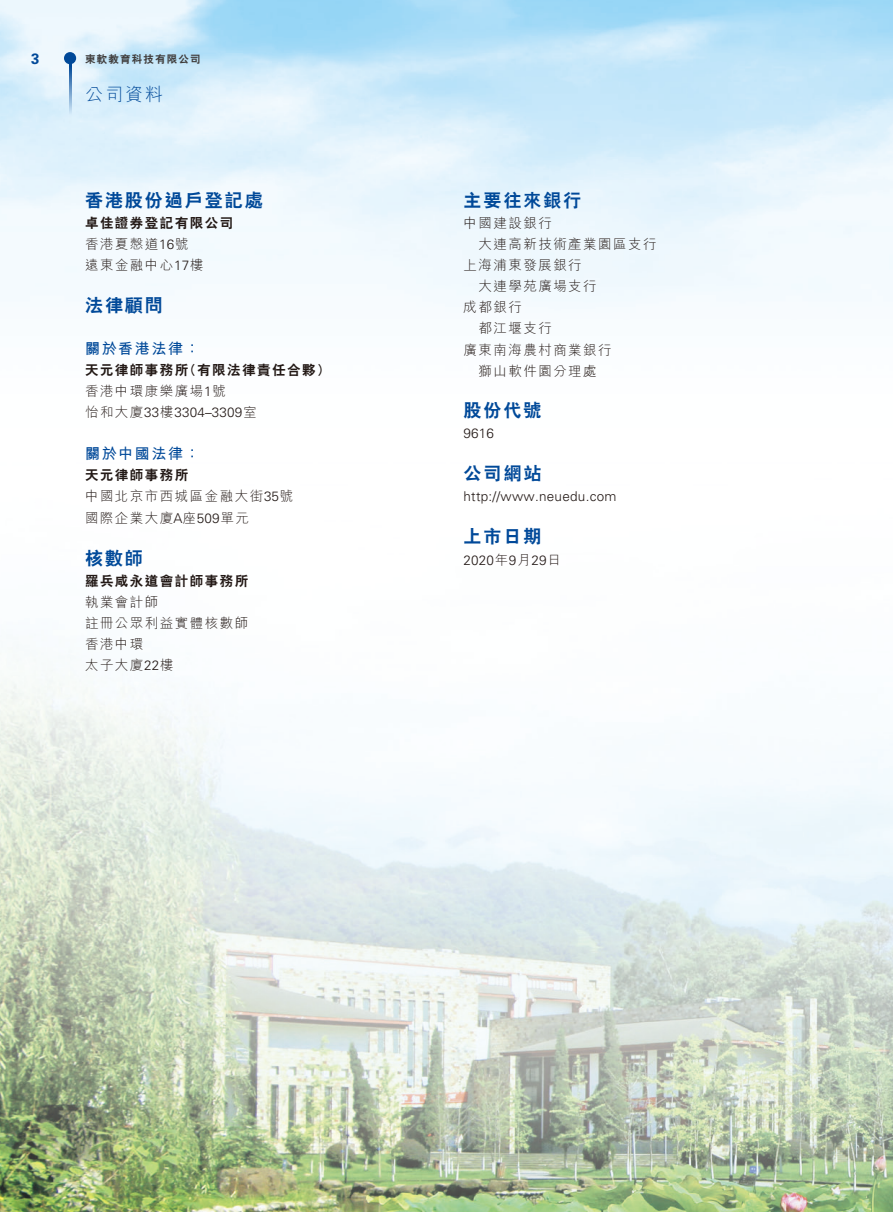
<style>
.page{position:relative;width:893px;height:1212px;background:#fff}
.page>*{position:absolute;margin:0;border:0;box-sizing:border-box;transform-origin:0 0}
.t1{font:800 18px "C Hei 2 HK";letter-spacing:.11em;color:#004999}
.t2{font:300 18px "M Hei HK";color:#004999}
.t3{font:700 15px "M Hei HK";letter-spacing:.11em;color:#004999}
.t4{font:700 15px "Univers";color:#004999}
.t5{font:300 13.5px/21px "M Hei HK";letter-spacing:.11em;color:#231916}
.t6{font:300 13.5px "Univers";letter-spacing:.01em;color:#231916}
.t7{font:800 13.5px "C Hei 2 HK";letter-spacing:.11em;color:#231916}
.t8{font:800 10.5px "C Hei 2 HK";letter-spacing:.115em;color:#3f3b3a}
.s1{font-family:"Univers"}
.s2{font-family:"M Hei HK"}
</style>
<div class="page">
<img style="left:0;top:0;width:893px;height:1212px">
<hr style="left:69px;top:61px;width:2px;height:62px;background:#004999">
<div style="left:64px;top:52px;width:12px;height:12px;background:#004999;border-radius:50%"></div>
<p class="t4" style="left:31px;top:50px;width:10px">3</p>
<p class="t8" style="left:85px;top:52px;width:117px">東軟教育科技有限公司</p>
<h1 class="t2" style="left:85px;top:82px;width:80px">公司資料</h1>
<h1 class="t1" style="left:85px;top:189px;width:179px">香港股份過戶登記處</h1>
<p class="t7" style="left:85px;top:214px;width:150px">卓佳證券登記有限公司</p>
<p class="t5" style="left:85px;top:233px;width:120px">香港夏愨道<span class="s1">16</span>號遠東金融中心<span class="s1">17</span>樓</p>
<h1 class="t1" style="left:85px;top:294px;width:79px">法律顧問</h1>
<p class="t3" style="left:85px;top:338px;width:116px">關於香港法律：</p>
<p class="t7" style="left:183px;top:361px;width:148px">（有限法律責任合夥(</p>
<p class="t7" style="left:85px;top:361px;width:105px">天元律師事務所</p>
<p class="t5" style="left:85px;top:380px;width:142px">香港中環康樂廣場<span class="s1">1</span>號</p>
<p class="t6" style="left:85px;top:405px;width:173px"><span class="s2">怡和大廈</span>33<span class="s2">樓</span>3304–3309<span class="s2">室</span></p>
<p class="t3" style="left:85px;top:443px;width:116px">關於中國法律：</p>
<p class="t7" style="left:85px;top:466px;width:105px">天元律師事務所</p>
<p class="t5" style="left:85px;top:485px;width:210px">中國北京市西城區金融大街<span class="s1">35</span>號國際企業大廈<span class="s1">A</span>座<span class="s1">509</span>單元</p>
<h1 class="t1" style="left:85px;top:546px;width:59px">核數師</h1>
<p class="t7" style="left:85px;top:571px;width:165px">羅兵咸永道會計師事務所</p>
<p class="t5" style="left:85px;top:590px;width:165px">執業會計師<br>註冊公眾利益實體核數師香港中環<br>太子大廈<span class="s1">22</span>樓</p>
<h1 class="t1" style="left:463px;top:189px;width:119px">主要往來銀行</h1>
<p class="t5" style="left:463px;top:212px;width:195px">中國建設銀行<br>　大連高新技術產業園區支行上海浦東發展銀行<br>　大連學苑廣場支行<br>成都銀行<br>　都江堰支行<br>廣東南海農村商業銀行<br>　獅山軟件園分理處</p>
<h1 class="t1" style="left:463px;top:399px;width:79px">股份代號</h1>
<p class="t6" style="left:463px;top:425px;width:32px">9616</p>
<h1 class="t1" style="left:463px;top:462px;width:79px">公司網站</h1>
<p class="t6" style="left:463px;top:488px;width:154px">http://www.neuedu.com</p>
<h1 class="t1" style="left:463px;top:525px;width:79px">上市日期</h1>
<p class="t6" style="left:463px;top:551px;width:99px">2020<span class="s2">年</span>9<span class="s2">月</span>29<span class="s2">日</span></p>
</div>
